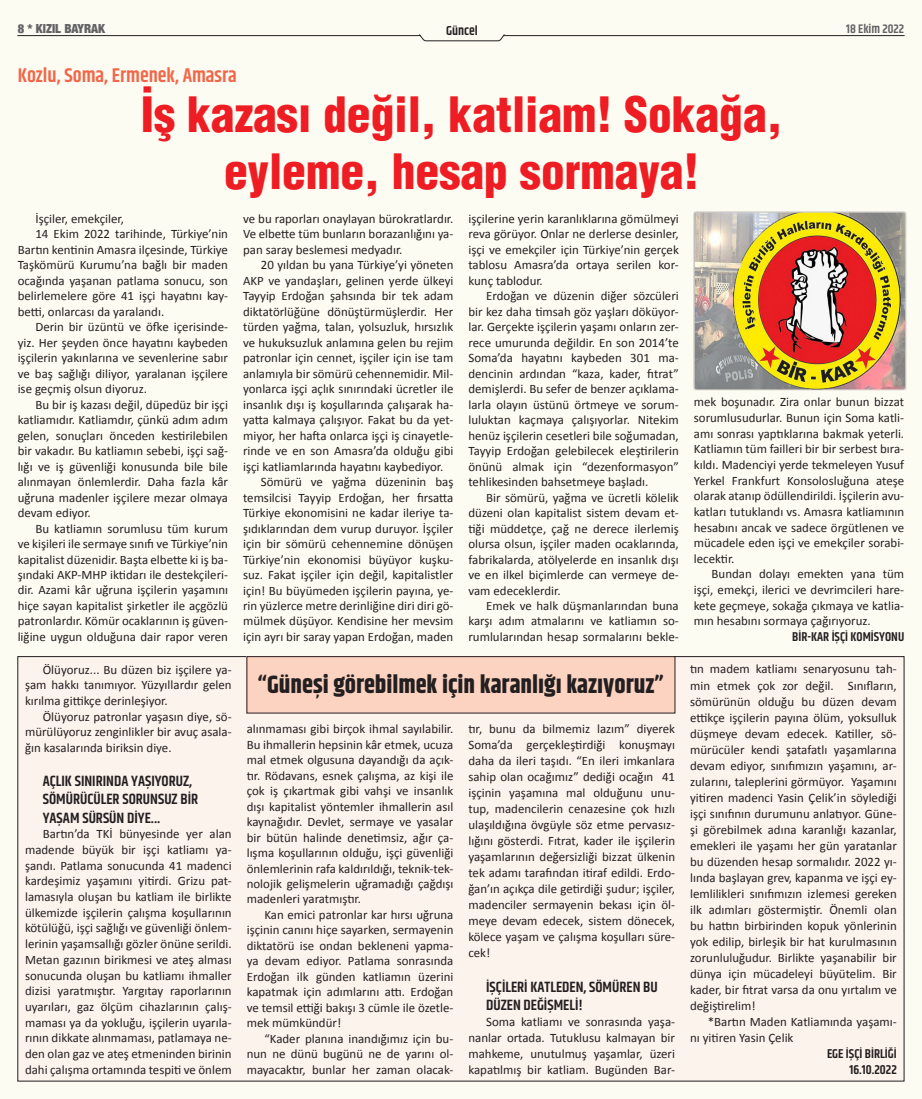
<style>
.page{position:relative;width:922px;height:1099px;background:#fff}
.page>*{position:absolute;margin:0;border:0;box-sizing:border-box;transform-origin:0 0}
.ana_başlık{font:900 condensed 47.5px/57px "Helvetica";color:#ee1d23;text-align:center}
.başlık-2{font:700 25px "Khand";color:#231f20}
.üst_başlık{font:600 20px "Khand";color:#f26648}
.ara_başlık{font:600 15px/18.2px "Khand";color:#231f20}
.t1{font:600 13.12px "Khand";color:#231f20}
.t2{font:12.88px/15.5px "Calibri";color:#231f20;text-align:justify}
.alt_imza{font:600 12.88px "Khand";color:#231f20}
.t3{font:900 condensed 12.5px "Helvetica Neue";color:#636366}
.t4{font:600 12.5px "Khand";color:#636366}
</style>
<div class="page">
<div style="left:0;top:0;width:921px;height:1098px;background:#fdfcf3"></div>
<hr style="left:18px;top:35px;width:402px;height:1px;background:#231f20">
<hr style="left:503px;top:35px;width:400px;height:1px;background:#231f20">
<svg style="left:419px;top:34px;width:85px;height:7px"></svg>
<div style="left:18px;top:656px;width:885px;height:425px;background:#fdf3ed"></div>
<div style="left:247px;top:656px;width:427px;height:57px;background:#fcd2c0"></div>
<div style="left:247px;top:656px;width:428px;height:57px;border:1px solid #231f20"></div>
<div style="left:693px;top:211px;width:213px;height:180px;background:#231f20;opacity:.4"></div>
<img style="left:694px;top:213px;width:210px;height:176px">
<p class="t3" style="left:18px;top:18px;width:89px">8 * KIZIL BAYRAK</p>
<p class="t1" style="left:446px;top:22px;width:33px">Güncel</p>
<p class="t4" style="left:846px;top:21px;width:60px">18 Ekim 2022</p>
<p class="üst_başlık" style="left:18px;top:62px;width:221px">Kozlu, Soma, Ermenek, Amasra</p>
<p class="ana_başlık" style="left:141px;top:85px;width:643px">İş kazası değil, katliam! Sokağa, eyleme, hesap sormaya!</p>
<p class="t2" style="left:35px;top:210px;width:90px">İşçiler, emekçiler,</p>
<p class="t2" style="left:18px;top:226px;width:212px;text-indent:18px">14 Ekim 2022 tarihinde, Türkiye’nin Bartın kentinin Amasra ilçesinde, Türkiye Taşkömürü Kurumu’na bağlı bir maden ocağında yaşanan patlama sonucu, son belirlemelere göre 41 işçi hayatını kay&shy;betti, onlarcası da yaralandı.</p>
<p class="t2" style="left:18px;top:318px;width:212px;text-indent:18px">Derin bir üzüntü ve öfke içerisinde&shy;yiz. Her şeyden önce hayatını kaybeden işçilerin yakınlarına ve sevenlerine sabır ve baş sağlığı diliyor, yaralanan işçilere ise geçmiş olsun diyoruz.</p>
<p class="t2" style="left:18px;top:396px;width:212px;text-indent:18px">Bu bir iş kazası değil, düpedüz bir işçi katliamıdır. Katliamdır, çünkü adım adım gelen, sonuçları önceden kestirilebilen bir vakadır. Bu katliamın sebebi, işçi sağ&shy;lığı ve iş güvenliği konusunda bile bile alınmayan önlemlerdir. Daha fazla kâr uğruna madenler işçilere mezar olmaya devam ediyor.</p>
<p class="t2" style="left:18px;top:520px;width:212px;text-indent:18px">Bu katliamın sorumlusu tüm kurum ve kişileri ile sermaye sınıfı ve Türkiye’nin kapitalist düzenidir. Başta elbette ki iş ba&shy;şındaki AKP-MHP iktidarı ile destekçileri&shy;dir. Azami kâr uğruna işçilerin yaşamını hiçe sayan kapitalist şirketler ile açgözlü patronlardır. Kömür ocaklarının iş güven&shy;liğine uygun olduğuna dair rapor veren</p>
<p class="t2" style="left:25px;top:660px;width:208px;text-indent:18px">Ölüyoruz... Bu düzen biz işçilere ya&shy;şam hakkı tanımıyor. Yüzyıllardır gelen kırılma gittikçe derinleşiyor.</p>
<p class="t2" style="left:25px;top:707px;width:208px;text-indent:18px">Ölüyoruz patronlar yaşasın diye, sö&shy;mürülüyoruz zenginlikler bir avuç asala&shy;ğın kasalarında biriksin diye.</p>
<p class="ara_başlık" style="left:43px;top:772px;width:157px">AÇLIK SINIRINDA YAŞIYORUZ,<br>SÖMÜRÜCÜLER SORUNSUZ BIR<br>YAŞAM SÜRSÜN DIYE...</p>
<p class="t2" style="left:25px;top:825px;width:208px;text-indent:18px">Bartın’da TKİ bünyesinde yer alan madende büyük bir işçi katliamı ya&shy;şandı. Patlama sonucunda 41 madenci kardeşimiz yaşamını yitirdi. Grizu pat&shy;lamasıyla oluşan bu katliam ile birlikte ülkemizde işçilerin çalışma koşullarının kötülüğü, işçi sağlığı ve güvenliği önlem&shy;lerinin yaşamsallığı gözler önüne serildi.<br>Metan gazının birikmesi ve ateş alması sonucunda oluşan bu katliamı ihmaller dizisi yaratmıştır. Yargıtay raporlarının uyarıları, gaz ölçüm cihazlarının çalış&shy;maması ya da yokluğu, işçilerin uyarıla&shy;rının dikkate alınmaması, patlamaya ne&shy;den olan gaz ve ateş etmeninden birinin dahi çalışma ortamında tespiti ve önlem</p>
<p class="t2" style="left:243px;top:210px;width:212px">ve bu raporları onaylayan bürokratlardır.<br>Ve elbette tüm bunların borazanlığını ya&shy;pan saray beslemesi medyadır.</p>
<p class="t2" style="left:243px;top:257px;width:212px;text-indent:18px">20 yıldan bu yana Türkiye’yi yöneten AKP ve yandaşları, gelinen yerde ülkeyi Tayyip Erdoğan şahsında bir tek adam diktatörlüğüne dönüştürmüşlerdir. Her türden yağma, talan, yolsuzluk, hırsızlık ve hukuksuzluk anlamına gelen bu rejim patronlar için cennet, işçiler için ise tam anlamıyla bir sömürü cehennemidir. Mil&shy;yonlarca işçi açlık sınırındaki ücretler ile insanlık dışı iş koşullarında çalışarak ha&shy;yatta kalmaya çalışıyor. Fakat bu da yet&shy;miyor, her hafta onlarca işçi iş cinayetle&shy;rinde ve en son Amasra’da olduğu gibi işçi katliamlarında hayatını kaybediyor.</p>
<p class="t2" style="left:243px;top:473px;width:212px;text-indent:18px">Sömürü ve yağma düzeninin baş temsilcisi Tayyip Erdoğan, her fırsatta Türkiye ekonomisini ne kadar ileriye ta&shy;şıdıklarından dem vurup duruyor. İşçiler için bir sömürü cehennemine dönüşen Türkiye’nin ekonomisi büyüyor kuşku&shy;suz. Fakat işçiler için değil, kapitalistler için! Bu büyümeden işçilerin payına, ye&shy;rin yüzlerce metre derinliğine diri diri gö&shy;mülmek düşüyor. Kendisine her mevsim için ayrı bir saray yapan Erdoğan, maden</p>
<p class="t2" style="left:468px;top:210px;width:212px">işçilerine yerin karanlıklarına gömülmeyi reva görüyor. Onlar ne derlerse desinler, işçi ve emekçiler için Türkiye’nin gerçek tablosu Amasra’da ortaya serilen kor&shy;kunç tablodur.</p>
<p class="t2" style="left:468px;top:288px;width:212px;text-indent:18px">Erdoğan ve düzenin diğer sözcüleri bir kez daha timsah göz yaşları döküyor&shy;lar. Gerçekte işçilerin yaşamı onların zer&shy;rece umurunda değildir. En son 2014’te Soma’da hayatını kaybeden 301 ma&shy;dencinin ardından “kaza, kader, fıtrat” demişlerdi. Bu sefer de benzer açıklama&shy;larla olayın üstünü örtmeye ve sorum&shy;luluktan kaçmaya çalışıyorlar. Nitekim henüz işçilerin cesetleri bile soğumadan, Tayyip Erdoğan gelebilecek eleştirilerin önünü almak için “dezenformasyon” tehlikesinden bahsetmeye başladı.</p>
<p class="t2" style="left:468px;top:489px;width:212px;text-indent:18px">Bir sömürü, yağma ve ücretli kölelik düzeni olan kapitalist sistem devam et&shy;tiği müddetçe, çağ ne derece ilerlemiş olursa olsun, işçiler maden ocaklarında, fabrikalarda, atölyelerde en insanlık dışı ve en ilkel biçimlerde can vermeye de&shy;vam edeceklerdir.</p>
<p class="t2" style="left:468px;top:597px;width:212px;text-indent:18px">Emek ve halk düşmanlarından buna karşı adım atmalarını ve katliamın so&shy;rumlularından hesap sormalarını bekle-</p>
<p class="başlık-2" style="left:258px;top:666px;width:407px">“Güneşi görebilmek için karanlığı kazıyoruz”</p>
<p class="t2" style="left:247px;top:720px;width:208px">alınmaması gibi birçok ihmal sayılabilir.<br>Bu ihmallerin hepsinin kâr etmek, ucuza mal etmek olgusuna dayandığı da açık&shy;tır. Rödavans, esnek çalışma, az kişi ile çok iş çıkartmak gibi vahşi ve insanlık dışı kapitalist yöntemler ihmallerin asıl kaynağıdır. Devlet, sermaye ve yasalar bir bütün halinde denetimsiz, ağır ça&shy;lışma koşullarının olduğu, işçi güvenliği önlemlerinin rafa kaldırıldığı, teknik-tek&shy;nolojik gelişmelerin uğramadığı çağdışı madenleri yaratmıştır.</p>
<p class="t2" style="left:247px;top:906px;width:208px;text-indent:18px">Kan emici patronlar kar hırsı uğruna işçinin canını hiçe sayarken, sermayenin diktatörü ise ondan bekleneni yapma&shy;ya devam ediyor. Patlama sonrasında Erdoğan ilk günden katliamın üzerini kapatmak için adımlarını attı. Erdoğan ve temsil ettiği bakışı 3 cümle ile özetle&shy;mek mümkündür!</p>
<p class="t2" style="left:247px;top:1029px;width:208px;text-indent:18px">“Kader planına inandığımız için bu&shy;nun ne dünü bugünü ne de yarını ol&shy;mayacaktır, bunlar her zaman olacak-</p>
<p class="t2" style="left:468px;top:720px;width:208px;line-height:16px">tır, bunu da bilmemiz lazım” diyerek Soma’da gerçekleştirdiği konuşmayı daha da ileri taşıdı. “En ileri imkanlara sahip olan ocağımız” dediği ocağın 41 işçinin yaşamına mal olduğunu unu&shy;tup, madencilerin cenazesine çok hızlı ulaşıldığına övgüyle söz etme pervasız&shy;lığını gösterdi. Fıtrat, kader ile işçilerin yaşamlarının değersizliği bizzat ülkenin tek adamı tarafından itiraf edildi. Erdo&shy;ğan’ın açıkça dile getirdiği şudur; işçiler, madenciler sermayenin bekası için öl&shy;meye devam edecek, sistem dönecek, kölece yaşam ve çalışma koşulları süre&shy;cek!</p>
<p class="ara_başlık" style="left:486px;top:978px;width:173px">İŞÇILERI KATLEDEN, SÖMÜREN BU<br>DÜZEN DEĞIŞMELI!</p>
<p class="t2" style="left:468px;top:1013px;width:208px;line-height:16px;text-indent:18px">Soma katliamı ve sonrasında yaşa&shy;nanlar ortada. Tutuklusu kalmayan bir mahkeme, unutulmuş yaşamlar, üzeri kapatılmış bir katliam. Bugünden Bar-</p>
<p class="t2" style="left:693px;top:393px;width:212px">mek boşunadır. Zira onlar bunun bizzat sorumlusudurlar. Bunun için Soma katli&shy;amı sonrası yaptıklarına bakmak yeterli.<br>Katliamın tüm failleri bir bir serbest bıra&shy;kıldı. Madenciyi yerde tekmeleyen Yusuf Yerkel Frankfurt Konsolosluğuna ateşe olarak atanıp ödüllendirildi. İşçilerin avu&shy;katları tutuklandı vs. Amasra katliamının hesabını ancak ve sadece örgütlenen ve mücadele eden işçi ve emekçiler sorabi&shy;lecektir.</p>
<p class="t2" style="left:693px;top:565px;width:212px;text-indent:18px">Bundan dolayı emekten yana tüm işçi, emekçi, ilerici ve devrimcileri hare&shy;kete geçmeye, sokağa çıkmaya ve katlia&shy;mın hesabını sormaya çağırıyoruz.</p>
<p class="alt_imza" style="left:792px;top:628px;width:113px">BİR-KAR İŞÇI KOMISYONU</p>
<p class="t2" style="left:690px;top:660px;width:208px;line-height:16px">tın madem katliamı senaryosunu tah&shy;min etmek çok zor değil. Sınıfların, sömürünün olduğu bu düzen devam ettikçe işçilerin payına ölüm, yoksulluk düşmeye devam edecek. Katiller, sö&shy;mürücüler kendi şatafatlı yaşamlarına devam ediyor, sınıfımızın yaşamını, ar&shy;zularını, taleplerini görmüyor. Yaşamını yitiren madenci Yasin Çelik’in söylediği işçi sınıfının durumunu anlatıyor. Güne&shy;şi görebilmek adına karanlığı kazanlar, emekleri ile yaşamı her gün yaratanlar bu düzenden hesap sormalıdır. 2022 yı&shy;lında başlayan grev, kapanma ve işçi ey&shy;lemlilikleri sınıfımızın izlemesi gereken ilk adımları göstermiştir. Önemli olan bu hattın birbirinden kopuk yönlerinin yok edilip, birleşik bir hat kurulmasının zorunluluğudur. Birlikte yaşanabilir bir dünya için mücadeleyi büyütelim. Bir kader, bir fıtrat varsa da onu yırtalım ve değiştirelim!</p>
<p class="t2" style="left:690px;top:1012px;width:208px;line-height:16px;text-indent:18px">*Bartın Maden Katliamında yaşamı&shy;nı yitiren Yasin Çelik</p>
<p class="alt_imza" style="left:826px;top:1044px;width:71px">EGE İŞÇI BIRLIĞI</p>
<p class="alt_imza" style="left:849px;top:1060px;width:49px">16.10.2022</p>
</div>
